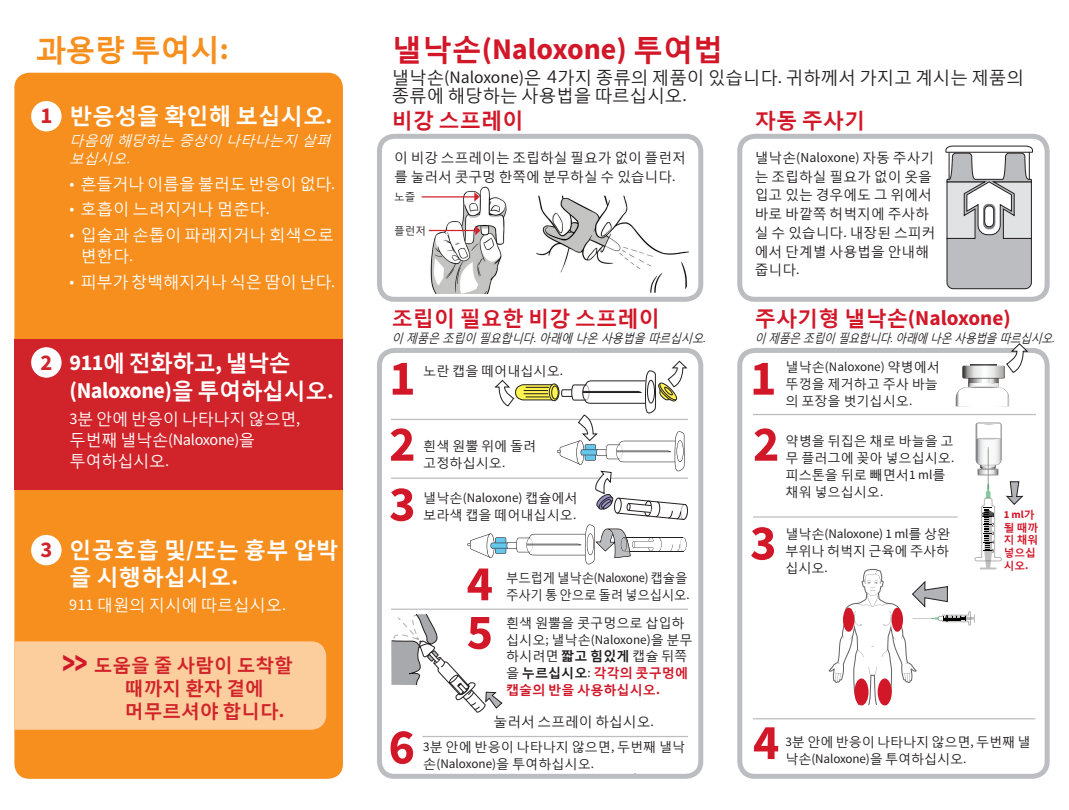
<style>
.page{position:relative;width:1069px;height:810px;background:#fff}
.page>*{position:absolute;margin:0;border:0;box-sizing:border-box;transform-origin:0 0}
.Heading{font:700 50px "Source Sans Pro";color:#d21728}
.Heading-2{font:700 36px "Source Sans Pro";color:#d21728;scale:.67 1}
.Heading-3{font:700 30px "Source Sans Pro";color:#d21728}
.Heading-4{font:700 30px "Malgun Gothic";letter-spacing:-.01em;color:#f68f1e}
.Heading-5{font:700 22.75px/27.8px "Source Sans Pro";letter-spacing:-.02em;color:#fff}
.Heading-6{font:700 22.75px "Malgun Gothic";letter-spacing:-.01em;color:#fff}
.Heading-7{font:700 22.5px/27.5px "Malgun Gothic";color:#fff}
.Heading-8{font:700 21.25px "Malgun Gothic";color:#d21728}
.Heading-9{font:700 21.25px "Source Sans Pro";color:#d21728}
.Heading-10{font:700 18.75px/23.1px "Malgun Gothic";color:#d1232a}
.body{font:17.5px/18.1px "Malgun Gothic";color:#231f20}
.Heading-11{font:16.25px/21.2px "Malgun Gothic";letter-spacing:-.02em;color:#fff}
.Heading-12{font:16.25px/21.2px "Malgun Gothic";color:#fff}
.Heading-13{font:italic 14.38px/17.5px "Malgun Gothic";color:#fff}
.body-2{font:13.75px/18.8px "Malgun Gothic";letter-spacing:.005em;color:#231f20}
.instruction_copy{font:13.75px "Malgun Gothic";color:#231f20}
.body-3{font:13.12px/16.9px "Malgun Gothic";color:#231f20}
.instruction_copy-2{font:13.12px/16.9px "Malgun Gothic";color:#231f20}
.instruction_copy-3{font:13.12px "Malgun Gothic";letter-spacing:-.02em;color:#231f20;scale:.95 1}
.instruction_copy-4{font:13.12px "Source Sans Pro";color:#231f20}
.Heading-14{font:italic 12.5px "Malgun Gothic";color:#231f20;scale:.87 1}
.Heading-15{font:italic 12.5px "Malgun Gothic";color:#231f20;scale:.9 1}
.t1{font:12.5px "Helvetica";color:#231f20}
.body-4{font:700 10.75px/12.6px "Malgun Gothic";color:#d21728}
.instruction_copy-5{font:10.62px "Malgun Gothic";color:#231f20}
.s1{font-family:"Source Sans Pro"}
.s2{font-family:"Malgun Gothic"}
.s3{font-family:"Source Sans Pro";color:#d1232a}
.s4{font-size:22.5px;color:#d1232a}
.s5{font-weight:700}
.s6{font-weight:700;color:#d21728}
.s7{font-family:"Source Sans Pro";font-weight:700;color:#d21728}
</style>
<div class="page">
<div style="left:737px;top:348px;width:312px;height:431px;border:5px solid #bcbdc0;border-radius:15px"></div>
<hr style="left:753px;top:414px;width:283px;height:1px;background:#bcbdc0">
<hr style="left:753px;top:516px;width:204px;height:2px;background:#bcbdc0">
<hr style="left:753px;top:718px;width:282px;height:1px;background:#bcbdc0">
<svg style="left:956px;top:343px;width:72px;height:63px"></svg>
<svg style="left:828px;top:422px;width:196px;height:283px"></svg>
<div style="left:14px;top:73px;width:329px;height:706px;background:#f68f1e;border-radius:15px"></div>
<div style="left:14px;top:340px;width:329px;height:150px;background:#d1232a"></div>
<div style="left:31px;top:101px;width:31px;height:30px;background:#fff;border-radius:50%"></div>
<div style="left:31px;top:535px;width:31px;height:30px;background:#fff;border-radius:50%"></div>
<div style="left:377px;top:348px;width:326px;height:431px;border:5px solid #bcbdc0;border-radius:15px"></div>
<hr style="left:422px;top:736px;width:266px;height:1px;background:#bcbdc0">
<hr style="left:391px;top:478px;width:297px;height:1px;background:#bcbdc0">
<hr style="left:391px;top:609px;width:297px;height:1px;background:#bcbdc0">
<hr style="left:391px;top:419px;width:297px;height:1px;background:#bcbdc0">
<svg style="left:467px;top:361px;width:221px;height:203px"></svg>
<svg style="left:391px;top:614px;width:112px;height:99px"></svg>
<div style="left:377px;top:134px;width:326px;height:168px;border:5px solid #bcbdc0;border-radius:15px"></div>
<img style="left:428px;top:186px;width:79px;height:107px">
<img style="left:536px;top:196px;width:153px;height:97px">
<hr style="left:422px;top:196px;width:53px;height:2px;background:#d1232a">
<svg style="left:474px;top:192px;width:5px;height:10px"></svg>
<hr style="left:429px;top:230px;width:47px;height:1px;background:#d1232a">
<svg style="left:475px;top:226px;width:5px;height:9px"></svg>
<div style="left:737px;top:134px;width:312px;height:168px;border:5px solid #bcbdc0;border-radius:15px"></div>
<svg style="left:945px;top:145px;width:88px;height:145px"></svg>
<div style="left:31px;top:347px;width:31px;height:31px;background:#fff;border-radius:50%"></div>
<div style="left:14px;top:641px;width:312px;height:89px;background:#fdce9d"></div>
<p class="Heading-4" style="left:36px;top:30px;width:194px">과용량 투여시<span class="s1">:</span></p>
<p class="Heading-3" style="left:392px;top:30px;width:333px"><span class="s2">낼낙손</span>(Naloxone) <span class="s2">투여법</span></p>
<p class="body" style="left:392px;top:67px;width:634px">낼낙손<span class="s1">(Naloxone)</span>은 4가지 종류의 제품이 있습니다<span class="s1">.</span> 귀하께서 가지고 계시는 제품의 종류에 해당하는 사용법을 따르십시오<span class="s1">.</span></p>
<p class="Heading-6" style="left:41px;top:102px;width:293px"><span class="s3">1</span> 반응성을 확인해 보십시오<span class="s1">.</span></p>
<p class="Heading-8" style="left:755px;top:106px;width:112px">자동 주사기</p>
<p class="Heading-13" style="left:70px;top:132px;width:267px">다음에 해당하는 증상이 나타나는지 살펴 보십시오.</p>
<p class="Heading-11" style="left:70px;top:172px;width:267px"><span class="s1">•</span> 흔들거나 이름을 불러도 반응이 없다<span class="s1">.</span></p>
<p class="Heading-12" style="left:70px;top:198px;width:202px"><span class="s1">•</span> 호흡이 느려지거나 멈춘다<span class="s1">.</span></p>
<p class="Heading-12" style="left:81px;top:224px;width:255px;text-indent:-11px"><span class="s1">•</span> 입술과 손톱이 파래지거나 회색으로 변한다<span class="s1">.</span></p>
<p class="Heading-11" style="left:70px;top:271px;width:267px"><span class="s1">•</span> 피부가 창백해지거나 식은 땀이 난다<span class="s1">.</span></p>
<p class="Heading-8" style="left:392px;top:106px;width:133px">비강 스프레이</p>
<p class="body-2" style="left:394px;top:148px;width:293px">이 비강 스프레이는 조립하실 필요가 없이 플런저 를 눌러서 콧구멍 한쪽에 분무하실 수 있습니다<span class="s1">.</span></p>
<p class="instruction_copy-5" style="left:394px;top:191px;width:23px">노즐</p>
<p class="body-2" style="left:755px;top:148px;width:182px">낼낙손<span class="s1">(Naloxone)</span> 자동 주사기 는 조립하실 필요가 없이 옷을 입고 있는 경우에도 그 위에서 바로 바깥쪽 허벅지에 주사하 실 수 있습니다<span class="s1">.</span> 내장된 스피커 에서 단계별 사용법을 안내해 줍니다<span class="s1">.</span></p>
<p class="instruction_copy-5" style="left:394px;top:224px;width:33px">플런저</p>
<p class="Heading-5" style="left:70px;top:349px;width:266px;text-indent:-29px"><span class="s4">2</span> 911<span class="s2">에 전화하고</span>, <span class="s2">낼낙손 </span>(Naloxone)<span class="s2">을 투여하십시오</span>.</p>
<p class="Heading-11" style="left:70px;top:407px;width:232px"><span class="s1">3</span>분 안에 반응이 나타나지 않으면<span class="s1">, </span>두번째 낼낙손<span class="s1">(Naloxone)</span>을 투여하십시오<span class="s1">.</span></p>
<p class="Heading-7" style="left:69px;top:535px;width:271px;text-indent:-29px"><span class="s3">3</span> 인공호흡 및<span class="s1">/</span>또는 흉부 압박 을 시행하십시오<span class="s1">.</span></p>
<p class="Heading-12" style="left:69px;top:594px;width:218px"><span class="s1">911</span> 대원의 지시에 따르십시오<span class="s1">.</span></p>
<p class="Heading-2" style="left:62px;top:640px;width:39px">&gt;&gt;</p>
<p class="Heading-10" style="left:125px;top:653px;width:170px;text-indent:-31px">도움을 줄 사람이 도착할 때까지 환자 곁에 머무르셔야 합니다<span class="s1">.</span></p>
<p class="Heading-8" style="left:392px;top:305px;width:270px">조립이 필요한 비강 스프레이</p>
<p class="Heading-15" style="left:392px;top:331px;width:354px">이 제품은 조립이 필요합니다.아래에 나온 사용법을 따르십시오.</p>
<p class="Heading" style="left:389px;top:346px;width:28px">1</p>
<p class="instruction_copy-2" style="left:423px;top:362px;width:141px">노란 캡을 떼어내십시오<span class="s1">.</span></p>
<p class="Heading" style="left:389px;top:412px;width:28px">2</p>
<p class="instruction_copy-2" style="left:423px;top:437px;width:114px">흰색 원뿔 위에 돌려 고정하십시오<span class="s1">.</span></p>
<p class="Heading" style="left:389px;top:472px;width:28px">3</p>
<p class="instruction_copy-4" style="left:423px;top:489px;width:156px"><span class="s2">낼낙손</span>(Naloxone) <span class="s2">캡슐에서</span></p>
<p class="instruction_copy-2" style="left:423px;top:506px;width:154px">보라색 캡을 떼어내십시오<span class="s1">.</span></p>
<p class="Heading" style="left:388px;top:715px;width:28px">6</p>
<p class="Heading" style="left:467px;top:552px;width:28px">4</p>
<p class="Heading" style="left:467px;top:600px;width:28px">5</p>
<p class="instruction_copy-3" style="left:506px;top:570px;width:192px">부드럽게 낼낙손<span class="s1">(Naloxone)</span> 캡슐을</p>
<p class="instruction_copy-3" style="left:506px;top:587px;width:194px">주사기 통 안으로 돌려 넣으십시오<span class="s1">.</span></p>
<p class="instruction_copy-2" style="left:506px;top:614px;width:188px">흰색 원뿔을 콧구멍으로 삽입하 십시오<span class="s1">;</span> 낼낙손<span class="s1">(Naloxone)</span>을 분무 하시려면 <span class="s5">짧고 힘있게</span> 캡슐 뒤쪽 을 <span class="s5">누르십시오</span><span class="s1">:</span> <span class="s6">각각의 콧구멍에 캡술의 반을 사용하십시오</span><span class="s7">.</span></p>
<p class="instruction_copy" style="left:493px;top:713px;width:162px">눌러서 스프레이 하십시오<span class="s1">.</span></p>
<p class="instruction_copy-2" style="left:423px;top:738px;width:263px"><span class="s1">3</span>분 안에 반응이 나타나지 않으면<span class="s1">,</span> 두번째 낼낙 손<span class="s1">(Naloxone)</span>을 투여하십시오<span class="s1">.</span></p>
<p class="t1" style="left:633px;top:763px;width:5px">.</p>
<p class="Heading-9" style="left:755px;top:304px;width:257px"><span class="s2">주사기형 낼낙손</span>(Naloxone)</p>
<p class="Heading-14" style="left:755px;top:331px;width:350px">이 제품은 조립이 필요합니다.아래에 나온 사용법을 따르십시오.</p>
<p class="Heading" style="left:750px;top:346px;width:28px">1</p>
<p class="Heading" style="left:753px;top:412px;width:28px">2</p>
<p class="Heading" style="left:750px;top:511px;width:28px">3</p>
<p class="body-3" style="left:785px;top:358px;width:156px">낼낙손<span class="s1">(Naloxone)</span> 약병에서 뚜껑을 제거하고 주사 바늘 의 포장을 벗기십시오<span class="s1">.</span></p>
<p class="body-3" style="left:785px;top:432px;width:170px">약병을 뒤집은 채로 바늘을 고 무 플러그에 꽂아 넣으십시오<span class="s1">. </span>피스톤을 뒤로 빼면서<span class="s1">1 ml</span>를 채워 넣으십시오<span class="s1">.</span></p>
<p class="body-3" style="left:785px;top:525px;width:166px;text-align:justify">낼낙손<span class="s1">(Naloxone) 1 ml</span>를 상완 부위나 허벅지 근육에 주사하 십시오<span class="s1">.</span></p>
<p class="body-4" style="left:1003px;top:508px;width:36px"><span class="s1">1 ml</span>가 될때까 지채워 넣으십 시오<span class="s1">.</span></p>
<p class="Heading" style="left:753px;top:710px;width:28px">4</p>
<p class="body-3" style="left:785px;top:733px;width:247px"><span class="s1">3</span>분 안에 반응이 나타나지 않으면<span class="s1">,</span> 두번째 낼 낙손<span class="s1">(Naloxone)</span>을 투여하십시오<span class="s1">.</span></p>
</div>
